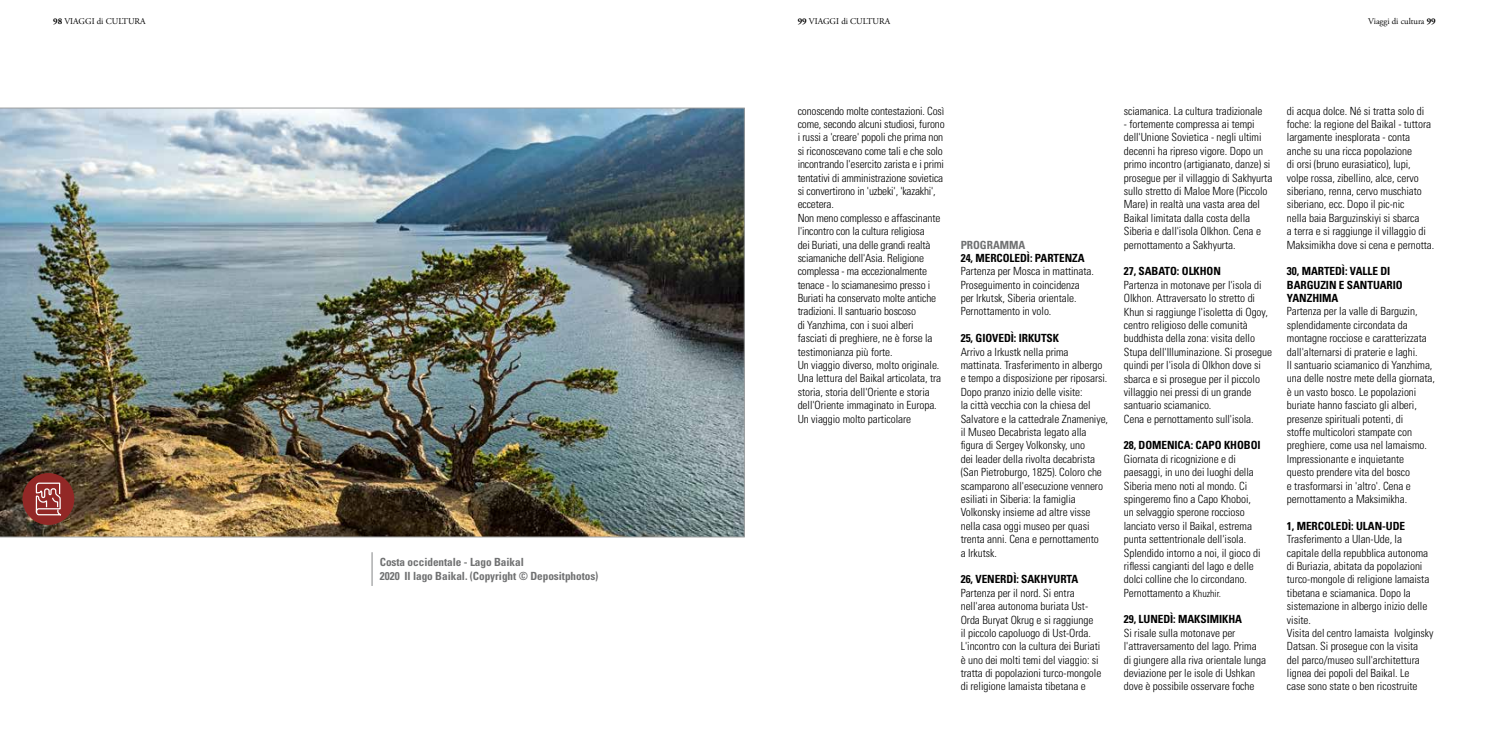
<style>
.page{position:relative;width:1489px;height:745px;background:#fff}
.page>*{position:absolute;margin:0;border:0;box-sizing:border-box;transform-origin:0 0}
.t1{font:300 condensed 11.25px/13.4px "Univers LT Std";letter-spacing:-.005em;color:#000}
.t2{font:700 condensed 11.25px/13.4px "Univers LT Std";letter-spacing:-.005em;color:#000}
.t3{font:700 condensed 11.25px/13.4px "Univers LT Std";letter-spacing:-.005em;color:#707172}
.t4{font:8.75px "Adobe Garamond Pro";color:#000}
.s1{font-weight:700}
.s2{font-size:10px}
</style>
<div class="page">
<img style="left:0;top:108px;width:744px;height:428px">
<hr style="left:371px;top:552px;width:1px;height:33px;background:#9c9e9f">
<div style="left:22px;top:473px;width:52px;height:51px;background:#922826;border-radius:50%"></div>
<svg style="left:35px;top:482px;width:27px;height:34px"></svg>
<p class="t4" style="left:53px;top:16px;width:94px"><span class="s1">98</span> VIAGGI di CULTURA</p>
<p class="t4" style="left:1367px;top:16px;width:69px">Viaggi di cultura <span class="s1">99</span></p>
<p class="t4" style="left:797px;top:16px;width:94px"><span class="s1">99</span> VIAGGI di CULTURA</p>
<p class="t3" style="left:380px;top:555px;width:220px">Costa occidentale - Lago Baikal<br>2020 Il lago Baikal. (Copyright © Depositphotos)</p>
<p class="t1" style="left:797px;top:104px;width:148px">conoscendo molte contestazioni. Così come, secondo alcuni studiosi, furono i russi a 'creare' popoli che prima non si riconoscevano come tali e che solo incontrando l'esercito zarista e i primi tentativi di amministrazione sovietica si convertirono in 'uzbeki', 'kazakhi', eccetera.<br>Non meno complesso e affascinante l'incontro con la cultura religiosa<br>dei Buriati, una delle grandi realtà sciamaniche dell'Asia. Religione complessa - ma eccezionalmente tenace - lo sciamanesimo presso i Buriati ha conservato molte antiche tradizioni. Il santuario boscoso<br>di Yanzhima, con i suoi alberi fasciati di preghiere, ne è forse la testimonianza più forte.<br>Un viaggio diverso, molto originale.<br>Una lettura del Baikal articolata, tra storia, storia dell'Oriente e storia dell'Oriente immaginato in Europa.<br>Un viaggio molto particolare</p>
<p class="t3" style="left:960px;top:237px;width:66px">PROGRAMMA</p>
<p class="t2" style="left:960px;top:251px;width:125px">24, MERCOLEDÌ: PARTENZA</p>
<p class="t1" style="left:960px;top:264px;width:135px">Partenza per Mosca in mattinata.<br>Proseguimento in coincidenza per Irkutsk, Siberia orientale.<br>Pernottamento in volo.</p>
<p class="t2" style="left:960px;top:331px;width:100px">25, GIOVEDÌ: IRKUTSK</p>
<p class="t1" style="left:960px;top:345px;width:149px">Arrivo a Irkustk nella prima mattinata. Trasferimento in albergo e tempo a disposizione per riposarsi.<br>Dopo pranzo inizio delle visite:<br>la città vecchia con la chiesa del<br>Salvatore e la cattedrale Znameniye, il Museo Decabrista legato alla figura di Sergey Volkonsky, uno<br>dei leader della rivolta decabrista (San Pietroburgo, 1825). Coloro che scamparono all'esecuzione vennero esiliati in Siberia: la famiglia<br>Volkonsky insieme ad altre visse nella casa oggi museo per quasi trenta anni. Cena e pernottamento<br>a Irkutsk.</p>
<p class="t2" style="left:960px;top:572px;width:119px">26, VENERDÌ: SAKHYURTA</p>
<p class="t1" style="left:960px;top:585px;width:142px">Partenza per il nord. Si entra nell'area autonoma buriata Ust-Orda Buryat Okrug e si raggiunge<br>il piccolo capoluogo di Ust-Orda.<br>L'incontro con la cultura dei Buriati è uno dei molti temi del viaggio: si tratta di popolazioni turco-mongole di religione lamaista tibetana e</p>
<p class="t1" style="left:1123px;top:104px;width:140px">sciamanica. La cultura tradizionale</p>
<p class="t1" style="left:1123px;top:117px;width:150px">- fortemente compressa ai tempi dell'Unione Sovietica - negli ultimi decenni ha ripreso vigore. Dopo un primo incontro (artigianato, danze) si prosegue per il villaggio di Sakhyurta sullo stretto di Maloe More (Piccolo Mare) in realtà una vasta area del Baikal limitata dalla costa della Siberia e dall'isola Olkhon. Cena e pernottamento a Sakhyurta.</p>
<p class="t2" style="left:1123px;top:264px;width:99px">27, SABATO: OLKHON</p>
<p class="t1" style="left:1123px;top:278px;width:150px">Partenza in motonave per l'isola di Olkhon. Attraversato lo stretto di Khun si raggiunge l'isoletta di Ogoy, centro religioso delle comunità buddhista della zona: visita dello Stupa dell'Illuminazione. Si prosegue quindi per l'isola di Olkhon dove si sbarca e si prosegue per il piccolo villaggio nei pressi di un grande santuario sciamanico.<br>Cena e pernottamento sull'isola.</p>
<p class="t2" style="left:1123px;top:438px;width:138px">28, DOMENICA: CAPO KHOBOI</p>
<p class="t1" style="left:1123px;top:452px;width:138px">Giornata di ricognizione e di paesaggi, in uno dei luoghi della<br>Siberia meno noti al mondo. Ci spingeremo fino a Capo Khoboi, un selvaggio sperone roccioso lanciato verso il Baikal, estrema punta settentrionale dell'isola.<br>Splendido intorno a noi, il gioco di riflessi cangianti del lago e delle dolci colline che lo circondano.<br>Pernottamento a <span class="s2">Khuzhir.</span></p>
<p class="t2" style="left:1123px;top:612px;width:120px">29, LUNEDÌ: MAKSIMIKHA</p>
<p class="t1" style="left:1123px;top:625px;width:144px">Si risale sulla motonave per l'attraversamento del lago. Prima di giungere alla riva orientale lunga deviazione per le isole di Ushkan dove è possibile osservare foche</p>
<p class="t1" style="left:1286px;top:104px;width:149px">di acqua dolce. Né si tratta solo di foche: la regione del Baikal - tuttora largamente inesplorata - conta anche su una ricca popolazione<br>di orsi (bruno eurasiatico), lupi, volpe rossa, zibellino, alce, cervo siberiano, renna, cervo muschiato siberiano, ecc. Dopo il pic-nic<br>nella baia Barguzinskiyi si sbarca<br>a terra e si raggiunge il villaggio di Maksimikha dove si cena e pernotta.</p>
<p class="t2" style="left:1286px;top:264px;width:117px">30, MARTEDÌ: VALLE DI<br>BARGUZIN E SANTUARIO<br>YANZHIMA</p>
<p class="t1" style="left:1286px;top:304px;width:149px">Partenza per la valle di Barguzin, splendidamente circondata da montagne rocciose e caratterizzata dall'alternarsi di praterie e laghi.<br>Il santuario sciamanico di Yanzhima, una delle nostre mete della giornata, è un vasto bosco. Le popolazioni buriate hanno fasciato gli alberi, presenze spirituali potenti, di<br>stoffe multicolori stampate con preghiere, come usa nel lamaismo.<br>Impressionante e inquietante<br>questo prendere vita del bosco<br>e trasformarsi in 'altro'. Cena e pernottamento a Maksimikha.</p>
<p class="t2" style="left:1286px;top:518px;width:120px">1, MERCOLEDÌ: ULAN-UDE</p>
<p class="t1" style="left:1286px;top:532px;width:148px">Trasferimento a Ulan-Ude, la capitale della repubblica autonoma di Buriazia, abitata da popolazioni turco-mongole di religione lamaista tibetana e sciamanica. Dopo la sistemazione in albergo inizio delle visite.<br>Visita del centro lamaista Ivolginsky<br>Datsan. Si prosegue con la visita<br>del parco/museo sull'architettura lignea dei popoli del Baikal. Le<br>case sono state o ben ricostruite</p>
</div>
